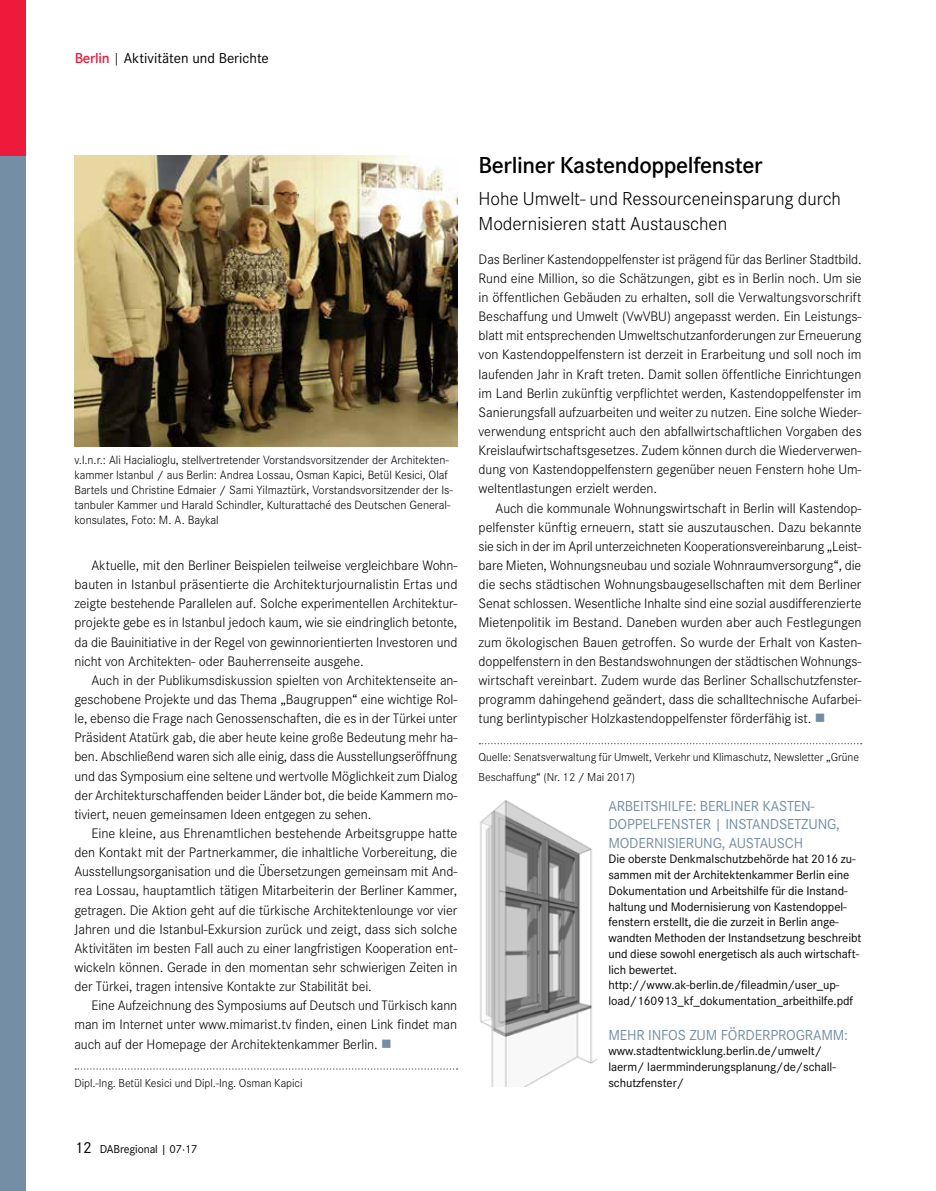
<style>
.page{position:relative;width:936px;height:1191px;background:#fff}
.page>*{position:absolute;margin:0;border:0;box-sizing:border-box;transform-origin:0 0}
.t1{font:600 24px "Corporate S";letter-spacing:-.015em;color:#000}
.t2{font:300 19.5px/25.5px "Corporate S";letter-spacing:-.005em;color:#000}
.t3{font:15px/18.3px "Corporate S";letter-spacing:-.01em;color:#738ea5}
.t4{font:15px "Corporate S";color:#000}
.t5{font:300 14.25px/19.2px "Corporate S";letter-spacing:-.005em;color:#000;text-align:justify}
.t6{font:12.75px/15.8px "Corporate S";letter-spacing:-.005em;color:#000}
.t7{font:300 12.45px/15px "Corporate S";letter-spacing:-.005em;color:#000}
.t8{font:300 12px/19.2px "Corporate S";letter-spacing:-.005em;color:#000}
.t9{font:12px "Corporate S";letter-spacing:-.01em;color:#000}
.s1{font-weight:600;color:#ed1a3b}
.s2{font-weight:300}
.s3{color:#738ea5}
.s4{font-size:16.5px}
</style>
<div class="page">
<div style="left:0;top:0;width:26px;height:1191px;background:#738ea5"></div>
<div style="left:0;top:0;width:26px;height:155px;background:#ed1a3b"></div>
<svg style="left:75px;top:1068px;width:382px;height:1px"></svg>
<img style="left:74px;top:155px;width:383px;height:291px">
<svg style="left:479px;top:743px;width:382px;height:1px"></svg>
<img style="left:480px;top:800px;width:116px;height:286px">
<p class="t4" style="left:75px;top:50px;width:196px"><span class="s1">Berlin</span> <span class="s2">|</span> Aktivitäten und Berichte</p>
<p class="t7" style="left:74px;top:453px;width:380px">v.l.n.r.: Ali Hacialioglu, stellvertretender Vorstandsvorsitzender der Architekten&shy;kammer Istanbul / aus Berlin: Andrea Lossau, Osman Kapici, Betül Kesici, Olaf Bartels und Christine Edmaier / Sami Yilmaztürk, Vorstandsvorsitzender der Is&shy;tanbuler Kammer und Harald Schindler, Kulturattaché des Deutschen General&shy;konsulates, Foto: M. A. Baykal</p>
<p class="t5" style="left:74px;top:556px;width:384px;text-indent:17px">Aktuelle, mit den Berliner Beispielen teilweise vergleichbare Wohn&shy;bauten in Istanbul präsentierte die Architekturjournalistin Ertas und zeigte bestehende Parallelen auf. Solche experimentellen Architektur&shy;projekte gebe es in Istanbul jedoch kaum, wie sie eindringlich betonte, da die Bauinitiative in der Regel von gewinnorientierten Investoren und nicht von Architekten- oder Bauherrenseite ausgehe.</p>
<p class="t5" style="left:74px;top:670px;width:384px;text-indent:17px">Auch in der Publikumsdiskussion spielten von Architektenseite an&shy;geschobene Projekte und das Thema „Baugruppen“ eine wichtige Rol&shy;le, ebenso die Frage nach Genossenschaften, die es in der Türkei unter Präsident Atatürk gab, die aber heute keine große Bedeutung mehr ha&shy;ben. Abschließend waren sich alle einig, dass die Ausstellungseröffnung und das Symposium eine seltene und wertvolle Möglichkeit zum Dialog der Architekturschaffenden beider Länder bot, die beide Kammern mo&shy;tiviert, neuen gemeinsamen Ideen entgegen zu sehen.</p>
<p class="t5" style="left:74px;top:823px;width:384px;text-indent:17px">Eine kleine, aus Ehrenamtlichen bestehende Arbeitsgruppe hatte den Kontakt mit der Partnerkammer, die inhaltliche Vorbereitung, die Ausstellungsorganisation und die Übersetzungen gemeinsam mit And&shy;rea Lossau, hauptamtlich tätigen Mitarbeiterin der Berliner Kammer, getragen. Die Aktion geht auf die türkische Architektenlounge vor vier Jahren und die Istanbul-Exkursion zurück und zeigt, dass sich solche Aktivitäten im besten Fall auch zu einer langfristigen Kooperation ent&shy;wickeln können. Gerade in den momentan sehr schwierigen Zeiten in der Türkei, tragen intensive Kontakte zur Stabilität bei.</p>
<p class="t5" style="left:74px;top:996px;width:384px;text-indent:17px">Eine Aufzeichnung des Symposiums auf Deutsch und Türkisch kann man im Internet unter www.mimarist.tv finden, einen Link findet man auch auf der Homepage der Architektenkammer Berlin. <span class="s3">■</span></p>
<p class="t8" style="left:74px;top:1073px;width:229px">Dipl.-Ing. Betül Kesici und Dipl.-Ing. Osman Kapici</p>
<p class="t9" style="left:74px;top:1141px;width:125px"><span class="s4">12</span> DABregional | 07·17</p>
<h1 class="t1" style="left:478px;top:151px;width:285px">Berliner Kastendoppelfenster</h1>
<h2 class="t2" style="left:478px;top:186px;width:364px">Hohe Umwelt- und Ressourceneinsparung durch<br>Modernisieren statt Austauschen</h2>
<p class="t5" style="left:478px;top:249px;width:384px">Das Berliner Kastendoppelfenster ist prägend für das Berliner Stadtbild.<br>Rund eine Million, so die Schätzungen, gibt es in Berlin noch. Um sie in öffentlichen Gebäuden zu erhalten, soll die Verwaltungsvorschrift Beschaffung und Umwelt (VwVBU) angepasst werden. Ein Leistungs&shy;blatt mit entsprechenden Umweltschutzanforderungen zur Erneuerung von Kastendoppelfenstern ist derzeit in Erarbeitung und soll noch im laufenden Jahr in Kraft treten. Damit sollen öffentliche Einrichtungen im Land Berlin zukünftig verpflichtet werden, Kastendoppelfenster im Sanierungsfall aufzuarbeiten und weiter zu nutzen. Eine solche Wieder&shy;verwendung entspricht auch den abfallwirtschaftlichen Vorgaben des Kreislaufwirtschaftsgesetzes. Zudem können durch die Wiederverwen&shy;dung von Kastendoppelfenstern gegenüber neuen Fenstern hohe Um&shy;weltentlastungen erzielt werden.</p>
<p class="t5" style="left:478px;top:498px;width:384px;text-indent:17px">Auch die kommunale Wohnungswirtschaft in Berlin will Kastendop&shy;pelfenster künftig erneuern, statt sie auszutauschen. Dazu bekannte sie sich in der im April unterzeichneten Kooperationsvereinbarung „Leist&shy;bare Mieten, Wohnungsneubau und soziale Wohnraumversorgung“, die die sechs städtischen Wohnungsbaugesellschaften mit dem Berliner Senat schlossen. Wesentliche Inhalte sind eine sozial ausdifferenzierte Mietenpolitik im Bestand. Daneben wurden aber auch Festlegungen zum ökologischen Bauen getroffen. So wurde der Erhalt von Kasten&shy;doppelfenstern in den Bestandswohnungen der städtischen Wohnungs&shy;wirtschaft vereinbart. Zudem wurde das Berliner Schallschutzfenster&shy;programm dahingehend geändert, dass die schalltechnische Aufarbei&shy;tung berlintypischer Holzkastendoppelfenster förderfähig ist. <span class="s3">■</span></p>
<p class="t8" style="left:478px;top:748px;width:382px">Quelle: Senatsverwaltung für Umwelt, Verkehr und Klimaschutz, Newsletter „Grüne<br>Beschaffung“ (Nr. 12 / Mai 2017)</p>
<p class="t3" style="left:608px;top:797px;width:233px">Arbeitshilfe: Berliner Kasten&shy;doppelfenster | I nstandsetzung,<br>Modernisierung, Austausch</p>
<p class="t6" style="left:608px;top:851px;width:254px">Die oberste Denkmalschutzbehörde hat 2016 zu&shy;sammen mit der Architektenkammer Berlin eine Dokumentation und Arbeitshilfe für die I nstand&shy;haltung und Modernisierung von Kastendoppel&shy;fenstern erstellt, die die zurzeit in Berlin ange&shy;wandten Methoden der I nstandsetzung beschreibt und diese sowohl energetisch als auch wirtschaft&shy;lich bewertet. http://www.ak-berlin.de/fileadmin/user_up&shy;load/160913_kf_dokumentation_arbeithilfe.pdf</p>
<p class="t3" style="left:608px;top:1025px;width:216px">Mehr I nfos zum Förderprogramm</p>
<p class="t3" style="left:844px;top:1025px;width:5px">:</p>
<p class="t6" style="left:608px;top:1043px;width:229px">www.stadtentwicklung.berlin.de/umwelt/ laerm/ laermminderungsplanung/de/schall&shy;schutzfenster/</p>
</div>
